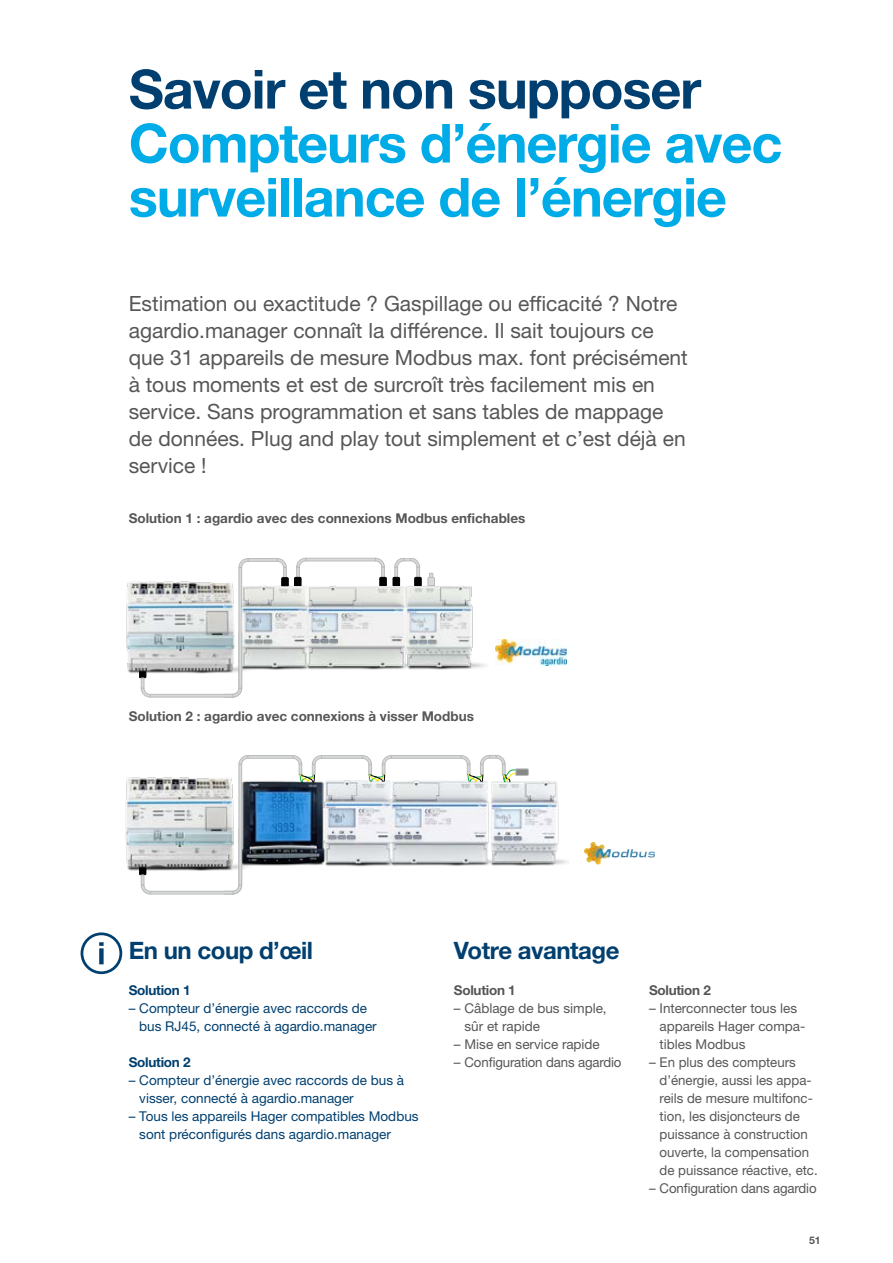
<style>
.page{position:relative;width:893px;height:1263px;background:#fff}
.page>*{position:absolute;margin:0;border:0;box-sizing:border-box;transform-origin:0 0}
.t1{font:700 54px/54px "Helvetica Neue LTW1 G";letter-spacing:-.02em;color:#00ace8}
.t2{font:700 54px "Helvetica Neue LTW1 G";letter-spacing:-.02em;color:#003f6f}
.t3{font:700 24px "Helvetica Neue LTW1 G";letter-spacing:-.02em;color:#003f6f}
.t4{font:21px/27px "Helvetica Neue LTW1 G";color:#555756}
.t5{font:13.5px/18px "Helvetica Neue LTW1 G";color:#555756}
.t6{font:13.5px/18px "Helvetica Neue LTW1 G";color:#003f6f}
.t7{font:700 13.5px "Helvetica Neue LTW1 G";color:#555756}
.t8{font:700 13.5px "Helvetica Neue LTW1 G";letter-spacing:-.02em;color:#003f6f}
.t9{font:700 13.5px "Helvetica Neue LTW1 G";letter-spacing:-.02em;color:#555756}
.t10{font:700 10.5px "Helvetica Neue LTW1 G";color:#555756}
</style>
<div class="page">
<img style="left:125px;top:755px;width:443px;height:140px">
<img style="left:126px;top:557px;width:360px;height:141px">
<svg style="left:225px;top:633px;width:17px;height:64px"></svg>
<svg style="left:224px;top:829px;width:18px;height:65px"></svg>
<img style="left:584px;top:842px;width:9px;height:19px">
<img style="left:496px;top:640px;width:71px;height:26px">
<div style="left:81px;top:932px;width:41px;height:42px;border:3px solid #003f6f;border-radius:50%"></div>
<svg style="left:99px;top:942px;width:5px;height:4px"></svg>
<div style="left:99px;top:948px;width:5px;height:16px;background:#003f6f"></div>
<h1 class="t2" style="left:129px;top:56px;width:574px">Savoir et non supposer</h1>
<h1 class="t1" style="left:129px;top:116px;width:655px">Compteurs d’énergie avec surveillance de l’énergie</h1>
<p class="t4" style="left:129px;top:290px;width:561px">Estimation ou exactitude ? Gaspillage ou efficacité ? Notre agardio.manager connaît la différence. Il sait toujours ce que 31 appareils de mesure Modbus max. font précisément à tous moments et est de surcroît très facilement mis en service. Sans programmation et sans tables de mappage de données. Plug and play tout simplement et c’est déjà en service !</p>
<p class="t7" style="left:129px;top:509px;width:398px">Solution 1 : agardio avec des connexions Modbus enfichables</p>
<p class="t7" style="left:129px;top:707px;width:347px">Solution 2 : agardio avec connexions à visser Modbus</p>
<h2 class="t3" style="left:129px;top:936px;width:186px">En un coup d’œil</h2>
<p class="t8" style="left:129px;top:982px;width:63px">Solution 1</p>
<p class="t6" style="left:139px;top:999px;width:239px;text-indent:-11px">– Compteur d’énergie avec raccords de bus RJ45, connecté à agardio.manager</p>
<p class="t8" style="left:129px;top:1054px;width:63px">Solution 2</p>
<p class="t6" style="left:139px;top:1071px;width:266px;text-indent:-11px">– Compteur d’énergie avec raccords de bus à visser, connecté à agardio.manager</p>
<p class="t6" style="left:139px;top:1107px;width:281px;text-indent:-11px">– Tous les appareils Hager compatibles Modbus sont préconfigurés dans agardio.manager</p>
<h2 class="t3" style="left:454px;top:936px;width:167px">Votre avantage</h2>
<p class="t9" style="left:454px;top:982px;width:63px">Solution 1</p>
<p class="t5" style="left:465px;top:999px;width:144px;text-indent:-11px">– Câblage de bus simple, sûr et rapide</p>
<p class="t5" style="left:454px;top:1035px;width:147px">– Mise en service rapide</p>
<p class="t5" style="left:454px;top:1053px;width:169px">– Configuration dans agardio</p>
<p class="t9" style="left:649px;top:982px;width:63px">Solution 2</p>
<p class="t5" style="left:660px;top:999px;width:147px;text-indent:-11px">– Interconnecter tous les appareils Hager compa&shy;tibles Modbus</p>
<p class="t5" style="left:660px;top:1053px;width:160px;text-indent:-11px">– En plus des compteurs d’énergie, aussi les appa&shy;reils de mesure multifonc&shy;tion, les disjoncteurs de puissance à construction ouverte, la compensation de puissance réactive, etc.</p>
<p class="t5" style="left:649px;top:1179px;width:169px">– Configuration dans agardio</p>
<p class="t10" style="left:809px;top:1233px;width:13px">51</p>
</div>
